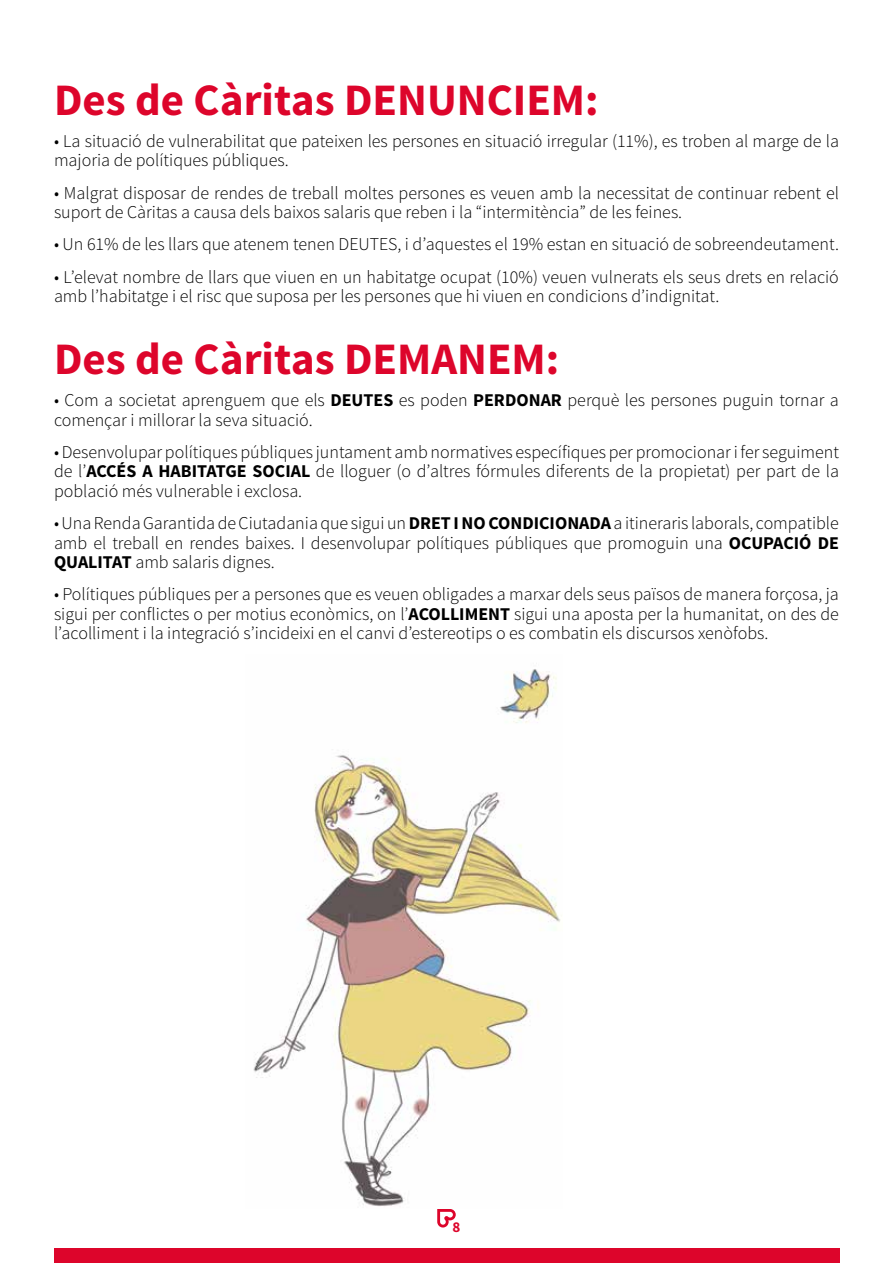
<style>
.page{position:relative;width:893px;height:1263px;background:#fff}
.page>*{position:absolute;margin:0;border:0;box-sizing:border-box;transform-origin:0 0}
.t1{font:700 45px "Source Sans Pro";color:#dd052b}
.t2{font:300 18px/19.5px "Source Sans Pro";color:#000}
.t3{font:700 15px "Source Sans Pro";color:#dd052b}
.s1{font-weight:700}
</style>
<div class="page">
<svg style="left:437px;top:1209px;width:19px;height:18px"></svg>
<div style="left:54px;top:1248px;width:785px;height:15px;background:#dd052b"></div>
<img style="left:253px;top:669px;width:308px;height:538px">
<h1 class="t1" style="left:54px;top:71px;width:546px">Des de Càritas DENUNCIEM:</h1>
<p class="t2" style="left:54px;top:131px;width:787px">• La situació de vulnerabilitat que pateixen les persones en situació irregular (11%), es troben al marge de la majoria de polítiques públiques.</p>
<p class="t2" style="left:54px;top:183px;width:786px">• Malgrat disposar de rendes de treball moltes persones es veuen amb la necessitat de continuar rebent el suport de Càritas a causa dels baixos salaris que reben i la “intermitència” de les feines.</p>
<p class="t2" style="left:54px;top:235px;width:786px">• Un 61% de les llars que atenem tenen DEUTES, i d’aquestes el 19% estan en situació de sobreendeutament.</p>
<p class="t2" style="left:54px;top:267px;width:786px">• L’elevat nombre de llars que viuen en un habitatge ocupat (10%) veuen vulnerats els seus drets en relació amb l’habitatge i el risc que suposa per les persones que hi viuen en condicions d’indignitat.</p>
<h1 class="t1" style="left:54px;top:330px;width:507px">Des de Càritas DEMANEM:</h1>
<p class="t2" style="left:54px;top:391px;width:786px">• Com a societat aprenguem que els <span class="s1">DEUTES</span> es poden <span class="s1">PERDONAR</span> perquè les persones puguin tornar a començar i millorar la seva situació.</p>
<p class="t2" style="left:54px;top:442px;width:786px;text-align:justify">• Desenvolupar polítiques públiques juntament amb normatives específiques per promocionar i fer seguiment de l’<span class="s1">ACCÉS A HABITATGE SOCIAL</span> de lloguer (o d’altres fórmules diferents de la propietat) per part de la població més vulnerable i exclosa.</p>
<p class="t2" style="left:54px;top:514px;width:786px;text-align:justify">• Una Renda Garantida de Ciutadania que sigui un <span class="s1">DRET I NO CONDICIONADA</span> a itineraris laborals, compatible amb el treball en rendes baixes. I desenvolupar polítiques públiques que promoguin una <span class="s1">OCUPACIÓ DE QUALITAT</span> amb salaris dignes.</p>
<p class="t2" style="left:54px;top:585px;width:786px;text-align:justify">• Polítiques públiques per a persones que es veuen obligades a marxar dels seus països de manera forçosa, ja sigui per conflictes o per motius econòmics, on l’<span class="s1">ACOLLIMENT</span> sigui una aposta per la humanitat, on des de l’acolliment i la integració s’incideixi en el canvi d’estereotips o es combatin els discursos xenòfobs.</p>
<p class="t3" style="left:453px;top:1217px;width:9px">8</p>
</div>
